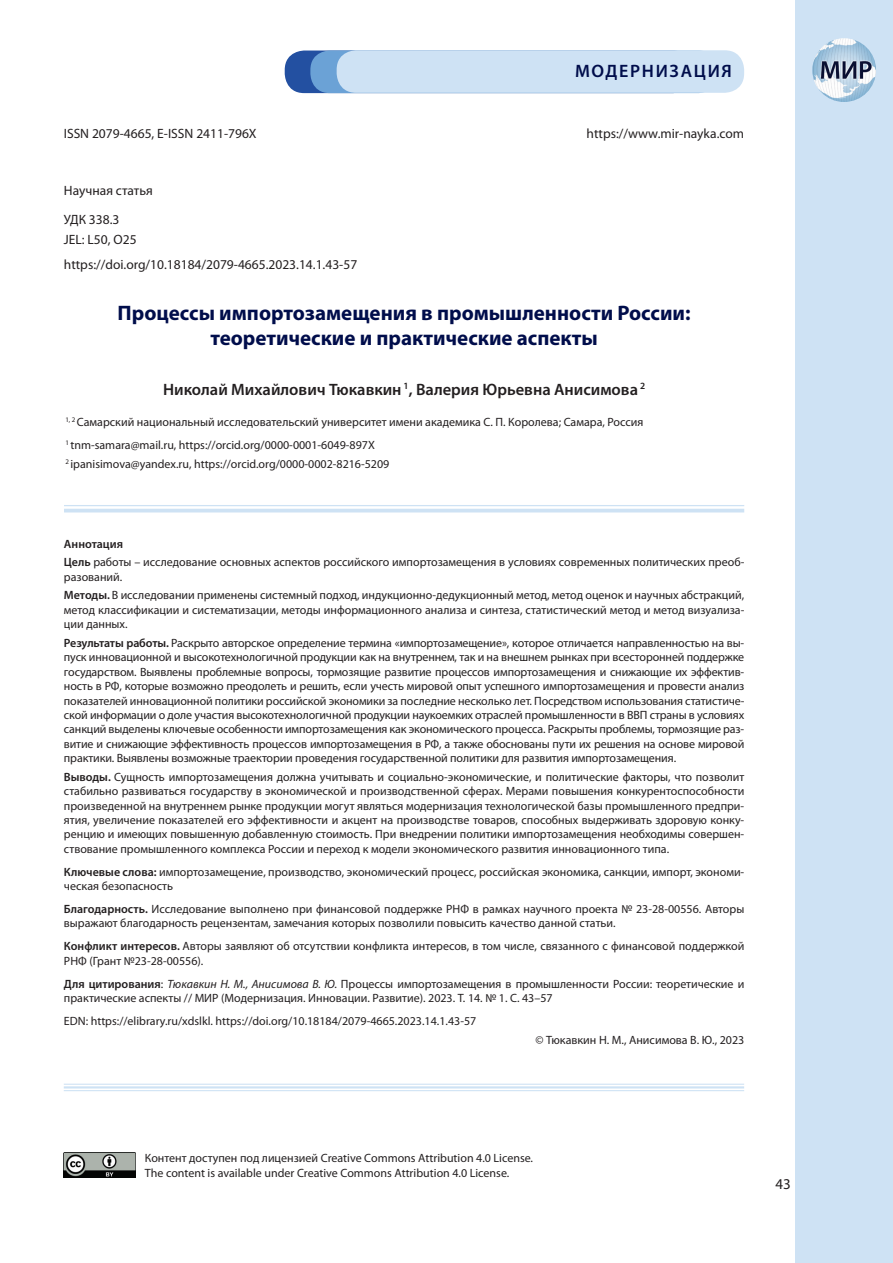
<style>
.page{position:relative;width:893px;height:1263px;background:#fff}
.page>*{position:absolute;margin:0;border:0;box-sizing:border-box;transform-origin:0 0}
.t1{font:700 21px/25.2px "Myriad Pro";color:#000d4b;text-align:center}
.t2{font:600 18px "Myriad Pro";letter-spacing:.095em;color:#000d4b}
.t3{font:600 16.5px "Myriad Pro";color:#231f20}
.t4{font:15px "Myriad Pro";color:#231f20}
.t5{font:13.5px/29px "Myriad Pro";color:#231f20}
.t6{font:12px/14.4px "Myriad Pro";color:#231f20}
.s1{font-weight:600}
.s2{font-style:italic}
</style>
<div class="page">
<div style="left:795px;top:0;width:98px;height:1263px;background:#cee2f4"></div>
<img style="left:812px;top:38px;width:64px;height:64px;border-radius:32px">
<div style="left:285px;top:51px;width:407px;height:42px;background:#2350a1;border-radius:19px"></div>
<div style="left:310px;top:51px;width:408px;height:42px;background:#6ba2d6;border-radius:19px"></div>
<div style="left:337px;top:50px;width:407px;height:43px;background:#cee2f4;border-radius:19px"></div>
<hr style="left:64px;top:505px;width:680px;height:1px;background:#cee2f4">
<hr style="left:64px;top:509px;width:680px;height:3px;background:#cee2f4">
<img style="left:64px;top:1152px;width:72px;height:26px">
<hr style="left:64px;top:1084px;width:680px;height:1px;background:#cee2f4">
<hr style="left:64px;top:1086px;width:680px;height:2px;background:#cee2f4">
<hr style="left:64px;top:1090px;width:680px;height:1px;background:#cee2f4">
<h2 class="t2" style="left:575px;top:59px;width:158px">МОДЕРНИЗАЦИЯ</h2>
<p class="t5" style="left:64px;top:118px;width:194px">ISSN 2079-4665, E-ISSN 2411-796X</p>
<p class="t5" style="left:587px;top:118px;width:159px">https://www.mir-nayka.com</p>
<p class="t5" style="left:64px;top:176px;width:90px">Научная статья<br>УДК 338.3</p>
<p class="t5" style="left:64px;top:227px;width:295px;line-height:24.8px">JEL: L50, O25 https://doi.org/10.18184/2079-4665.2023.14.1.43-57</p>
<h1 class="t1" style="left:118px;top:299px;width:574px">Процессы импортозамещения в промышленности России: теоретические и практические аспекты</h1>
<h3 class="t3" style="left:163px;top:379px;width:484px">Николай Михайлович Тюкавкин <sup>1</sup>, Валерия Юрьевна Анисимова <sup>2</sup></h3>
<p class="t6" style="left:65px;top:410px;width:579px;line-height:23px"><sup>1,</sup> <sup>2</sup> Самарский национальный исследовательский университет имени академика С. П. Королева; Самара, Россия<br><sup>1</sup> tnm-samara@mail.ru, https://orcid.org/0000-0001-6049-897X</p>
<p class="t6" style="left:65px;top:456px;width:326px"><sup>2</sup> ipanisimova@yandex.ru, https://orcid.org/0000-0002-8216-5209</p>
<p class="t6" style="left:64px;top:534px;width:682px;line-height:18.6px"><span class="s1">Аннотация<br>Цель</span> работы – исследование основных аспектов российского импортозамещения в условиях современных политических преоб-</p>
<p class="t6" style="left:64px;top:567px;width:682px;line-height:18.6px">разований.<br><span class="s1">Методы.</span> В исследовании применены системный подход, индукционно-дедукционный метод, метод оценок и научных абстракций,</p>
<p class="t6" style="left:64px;top:602px;width:682px">метод классификации и систематизации, методы информационного анализа и синтеза, статистический метод и метод визуализа&shy;ции данных.</p>
<p class="t6" style="left:64px;top:635px;width:682px;text-align:justify"><span class="s1">Результаты работы.</span> Раскрыто авторское определение термина «импортозамещение», которое отличается направленностью на вы&shy;пуск инновационной и высокотехнологичной продукции как на внутреннем, так и на внешнем рынках при всесторонней поддержке государством. Выявлены проблемные вопросы, тормозящие развитие процессов импортозамещения и снижающие их эффектив&shy;ность в РФ, которые возможно преодолеть и решить, если учесть мировой опыт успешного импортозамещения и провести анализ показателей инновационной политики российской экономики за последние несколько лет. Посредством использования статистиче&shy;ской информации о доле участия высокотехнологичной продукции наукоемких отраслей промышленности в ВВП страны в условиях санкций выделены ключевые особенности импортозамещения как экономического процесса. Раскрыты проблемы, тормозящие раз&shy;витие и снижающие эффективность процессов импортозамещения в РФ, а также обоснованы пути их решения на основе мировой практики. Выявлены возможные траектории проведения государственной политики для развития импортозамещения.</p>
<p class="t6" style="left:64px;top:769px;width:682px;text-align:justify"><span class="s1">Выводы.</span> Сущность импортозамещения должна учитывать и социально-экономические, и политические факторы, что позволит стабильно развиваться государству в экономической и производственной сферах. Мерами повышения конкурентоспособности произведенной на внутреннем рынке продукции могут являться модернизация технологической базы промышленного предпри&shy;ятия, увеличение показателей его эффективности и акцент на производстве товаров, способных выдерживать здоровую конку&shy;ренцию и имеющих повышенную добавленную стоимость. При внедрении политики импортозамещения необходимы совершен&shy;ствование промышленного комплекса России и переход к модели экономического развития инновационного типа.</p>
<p class="t6" style="left:64px;top:864px;width:682px"><span class="s1">Ключевые слова:</span> импортозамещение, производство, экономический процесс, российская экономика, санкции, импорт, экономи&shy;ческая безопасность</p>
<p class="t6" style="left:64px;top:901px;width:682px"><span class="s1">Благодарность.</span> Исследование выполнено при финансовой поддержке РНФ в рамках научного проекта № 23-28-00556. Авторы выражают благодарность рецензентам, замечания которых позволили повысить качество данной статьи.</p>
<p class="t6" style="left:64px;top:939px;width:682px"><span class="s1">Конфликт интересов.</span> Авторы заявляют об отсутствии конфликта интересов, в том числе, связанного с финансовой поддержкой<br>РНФ (Грант №23-28-00556).</p>
<p class="t6" style="left:64px;top:976px;width:682px"><span class="s1">Для цитирования</span>: <span class="s2">Тюкавкин Н. М., Анисимова В. Ю.</span> Процессы импортозамещения в промышленности России: теоретические и практические аспекты // МИР (Модернизация. Инновации. Развитие). 2023. Т. 14. № 1. С. 43–57</p>
<p class="t6" style="left:64px;top:1013px;width:414px">EDN: https://elibrary.ru/xdslkl. https://doi.org/10.18184/2079-4665.2023.14.1.43-57</p>
<p class="t6" style="left:536px;top:1032px;width:210px">© Тюкавкин Н. М., Анисимова В. Ю., 2023</p>
<p class="t6" style="left:145px;top:1150px;width:390px;line-height:15px">Контент доступен под лицензией Creative Commons Attribution 4.0 License.<br>The content is available under Creative Commons Attribution 4.0 License.</p>
<p class="t4" style="left:775px;top:1175px;width:17px">43</p>
</div>
